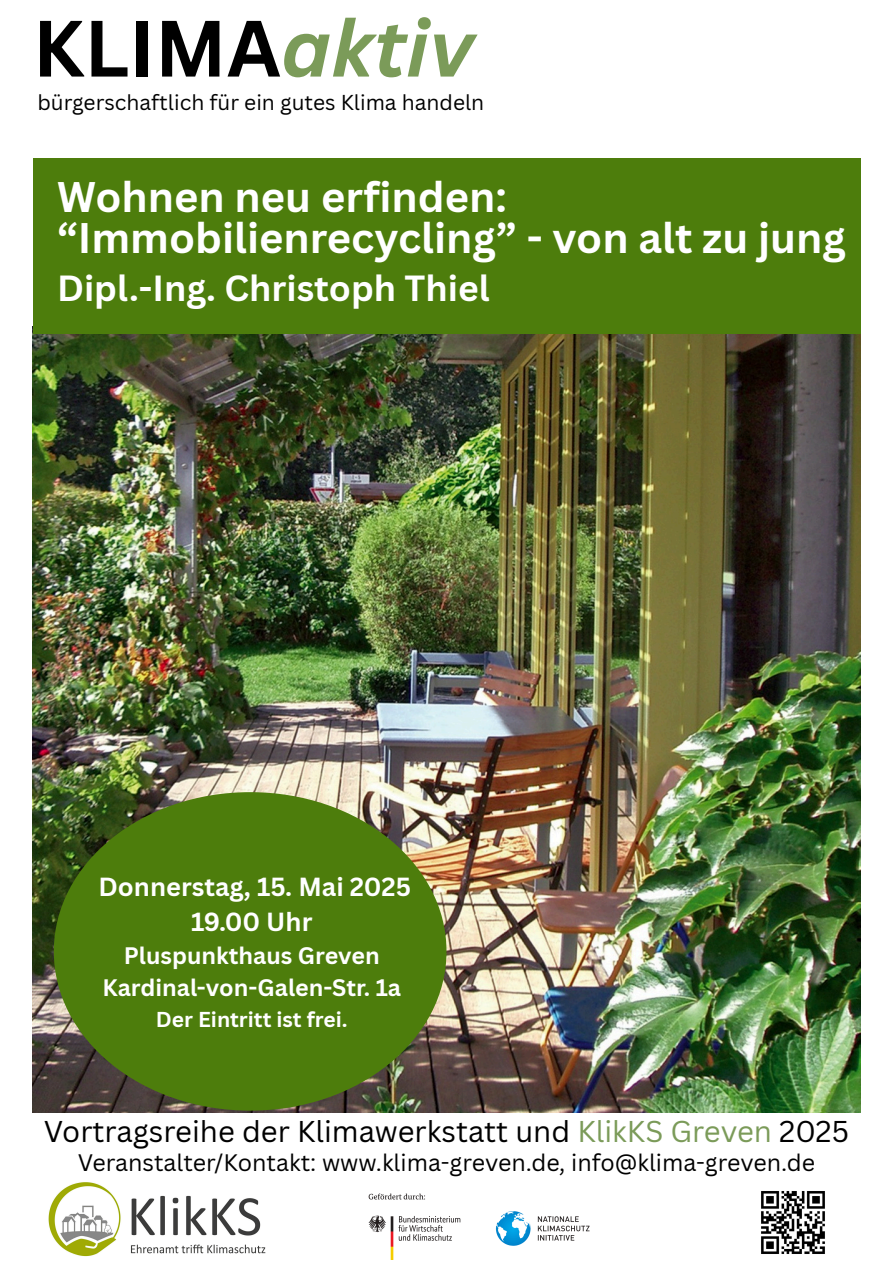
<style>
.page{position:relative;width:893px;height:1263px;background:#fff}
.page>*{position:absolute;margin:0;border:0;box-sizing:border-box;transform-origin:0 0}
.t1{font:700 78px "Canva Sans";color:#000}
.t2{font:700 41.62px/41px "Canva Sans";color:#fff}
.t3{font:700 35.4px "Canva Sans";color:#fff}
.t4{font:29.25px "Canva Sans";color:#000}
.t5{font:700 25.5px/35.4px "Canva Sans";color:#fff;text-align:center}
.t6{font:23.25px "Canva Sans";color:#000}
.t7{font:700 23.25px/32px "Canva Sans";color:#fff;text-align:center}
.t8{font:21px "Canva Sans";color:#000}
.t9{font:700 21px "Canva Sans";color:#fff}
.s1{font-style:italic;color:#7b9b59}
.s2{color:#7b9b59}
</style>
<div class="page">
<img style="left:33px;top:334px;width:827px;height:778px">
<img style="left:368px;top:1193px;width:222px;height:67px">
<img style="left:48px;top:1182px;width:218px;height:75px">
<img style="left:761px;top:1191px;width:64px;height:63px">
<div style="left:54px;top:792px;width:392px;height:318px;background:#4d7d0c;border-radius:50%"></div>
<div style="left:33px;top:158px;width:827px;height:176px;background:#4d7d0c"></div>
<h2 class="t1" style="left:33px;top:-7px;width:442px">KLIMA<span class="s1">aktiv</span></h2>
<p class="t8" style="left:37px;top:87px;width:448px">bürgerschaftlich für ein gutes Klima handeln</p>
<h1 class="t2" style="left:57px;top:175px;width:790px">Wohnen neu erfinden: “Immobilienrecycling” - von alt zu jung</h1>
<p class="t3" style="left:57px;top:263px;width:434px">Dipl.-Ing. Christoph Thiel</p>
<h4 class="t5" style="left:98px;top:868px;width:314px">Donnerstag, 15. Mai 2025<br>19.00 Uhr</h4>
<h4 class="t7" style="left:102px;top:939px;width:300px">Pluspunkthaus Greven<br>Kardinal-von-Galen-Str. 1a</h4>
<h4 class="t9" style="left:156px;top:1004px;width:193px">Der Eintritt ist frei.</h4>
<h3 class="t4" style="left:44px;top:1111px;width:806px">Vortragsreihe der Klimawerkstatt und <span class="s2">KlikKS Greven</span> 2025</h3>
<h5 class="t6" style="left:78px;top:1146px;width:739px">Veranstalter/Kontakt: www.klima-greven.de, info@klima-greven.de</h5>
</div>
